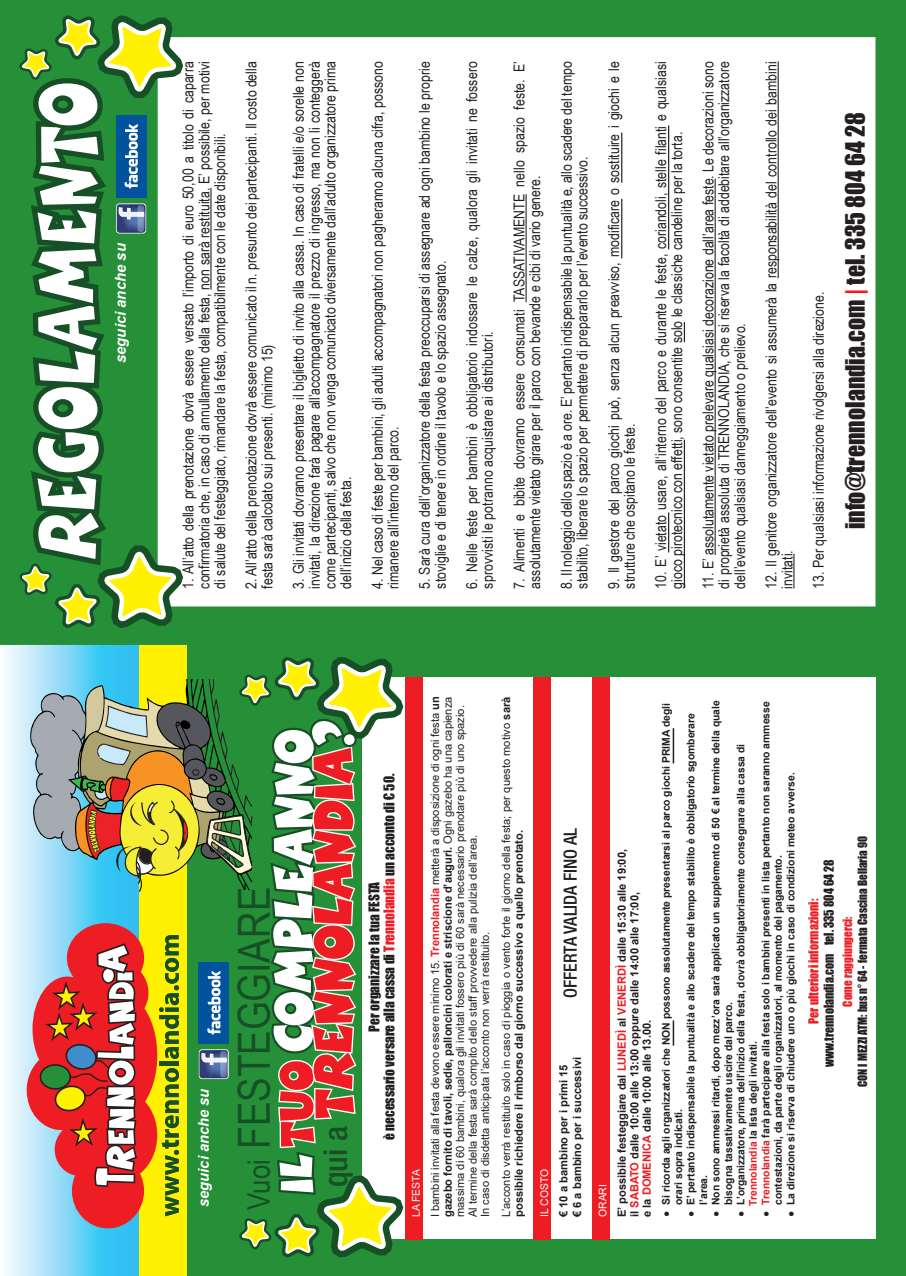
<style>
.page{position:relative;width:906px;height:1276px;background:#fff}
.page>*{position:absolute;margin:0;border:0;box-sizing:border-box;transform-origin:0 0}
.t1{font:44.25px "Arial Narrow";color:#175026}
.t2{font:500 condensed 32.7px "Helvetica Neue";color:#175026}
.t3{font:30.9px "Arial Narrow";color:#175026}
.t4{font:24.6px "Impact";color:#231f20}
.t5{font:500 condensed 18.3px "Helvetica Neue";color:#231f20}
.t6{font:15px/15.8px "Arial Narrow";color:#231f20}
.t7{font:italic 700 14.85px "Arial";color:#fff}
.t8{font:italic 700 14.7px "Arial";color:#fff}
.t9{font:13.65px/15px "Impact";color:#231f20;text-align:center}
.t10{font:12.6px "Impact";color:#231f20;scale:.95 1}
.t11{font:12.6px "Impact";color:#ee1d23;scale:.95 1}
.t12{font:11.7px "Impact";color:#231f20;scale:.95 1}
.t13{font:11.7px "Impact";color:#ee1d23;scale:.95 1}
.t14{font:11.4px/12.5px "Arial";color:#231f20}
.t15{font:700 11.4px/12.5px "Arial";color:#231f20}
.t16{font:700 10.65px/12.5px "Arial";color:#231f20}
.t17{font:10.65px "Arial";color:#fff}
.s1{color:#ee1d23}
.s2{font-weight:700;color:#ee1d23}
.s3{font-weight:700}
.s4{font-weight:400}
</style>
<div class="page">
<div style="left:183px;top:633px;width:723px;height:643px;background:#269039"></div>
<svg style="left:0;top:633px;width:147px;height:643px;fill:#f1f9fd"></svg>
<div style="left:362px;top:677px;width:513px;height:562px;background:#fff"></div>
<div style="left:0;top:0;width:906px;height:645px;background:#269039"></div>
<div style="left:405px;top:677px;width:18px;height:562px;background:#ee1d23"></div>
<div style="left:592px;top:677px;width:17px;height:562px;background:#ee1d23"></div>
<div style="left:533px;top:677px;width:17px;height:562px;background:#ee1d23"></div>
<div style="left:158px;top:37px;width:717px;height:569px;background:#fff"></div>
<hr style="left:525px;top:194px;width:1px;height:108px;background:#231f20">
<hr style="left:714px;top:178px;width:1px;height:377px;background:#231f20">
<hr style="left:777px;top:61px;width:1px;height:217px;background:#231f20">
<hr style="left:793px;top:554px;width:1px;height:34px;background:#231f20">
<svg style="left:15px;top:15px;width:404px;height:1254px"></svg>
<hr style="left:621px;top:199px;width:1px;height:59px;background:#231f20">
<hr style="left:668px;top:512px;width:1px;height:40px;background:#231f20">
<svg style="left:684px;top:322px;width:1px;height:20px"></svg>
<hr style="left:668px;top:125px;width:1px;height:124px;background:#231f20">
<hr style="left:684px;top:440px;width:1px;height:148px;background:#231f20">
<hr style="left:621px;top:133px;width:1px;height:50px;background:#231f20">
<hr style="left:672px;top:1020px;width:2px;height:25px;background:#231f20">
<hr style="left:672px;top:728px;width:2px;height:35px;background:#231f20">
<p class="t7" style="left:111px;top:363px;width:121px;rotate:-90deg">seguici anche su</p>
<p class="t6" style="left:180px;top:588px;width:528px;text-align:justify;rotate:-90deg">1. All’atto della prenotazione dovrà essere versato l’importo di euro 50,00 a titolo di caparra confirmatoria che, in caso di annullamento della festa, non sarà restituita. E’ possibile, per motivi di salute del festeggiato, rimandare la festa, compatibilmente con le date disponibili.</p>
<p class="t6" style="left:243px;top:588px;width:528px;rotate:-90deg">2. All’atto della prenotazione dovrà essere comunicato il n. presunto dei partecipanti. Il costo della festa sarà calcolato sui presenti. (minimo 15)</p>
<p class="t6" style="left:290px;top:588px;width:529px;text-align:justify;rotate:-90deg">3. Gli invitati dovranno presentare il biglietto di invito alla cassa. In caso di fratelli e/o sorelle non invitati, la direzione farà pagare all’accompagnatore il prezzo di ingresso, ma non li conteggerà come partecipanti, salvo che non venga comunicato diversamente dall’adulto organizzatore prima dell’inizio della festa.</p>
<p class="t6" style="left:369px;top:588px;width:528px;rotate:-90deg">4. Nel caso di feste per bambini, gli adulti accompagnatori non pagheranno alcuna cifra, possono rimanere all’interno del parco.</p>
<p class="t6" style="left:416px;top:588px;width:528px;rotate:-90deg">5. Sarà cura dell’organizzatore della festa preoccuparsi di assegnare ad ogni bambino le proprie stoviglie e di tenere in ordine il tavolo e lo spazio assegnato.</p>
<p class="t6" style="left:463px;top:588px;width:528px;rotate:-90deg">6. Nelle feste per bambini è obbligatorio indossare le calze, qualora gli invitati ne fossero sprovvisti le potranno acquistare ai distributori.</p>
<p class="t6" style="left:511px;top:588px;width:529px;rotate:-90deg">7. Alimenti e bibite dovranno essere consumati TASSATIVAMENTE nello spazio feste. E’ assolutamente vietato girare per il parco con bevande e cibi di vario genere.</p>
<p class="t6" style="left:558px;top:588px;width:528px;rotate:-90deg">8. Il noleggio dello spazio è a ore. E’ pertanto indispensabile la puntualità e, allo scadere del tempo stabilito, liberare lo spazio per permettere di prepararlo per l’evento successivo.</p>
<p class="t6" style="left:605px;top:588px;width:529px;rotate:-90deg">9. Il gestore del parco giochi può, senza alcun preavviso, modificare o sostituire i giochi e le strutture che ospitano le feste.</p>
<p class="t6" style="left:652px;top:588px;width:528px;rotate:-90deg">10. E’ vietato usare, all‘interno del parco e durante le feste, coriandoli, stelle filanti e qualsiasi gioco pirotecnico con effetti, sono consentite solo le classiche candeline per la torta.</p>
<p class="t6" style="left:700px;top:588px;width:528px;text-align:justify;rotate:-90deg">11. E’ assolutamente vietato prelevare qualsiasi decorazione dall’area feste. Le decorazioni sono di proprietà assoluta di TRENNOLANDIA, che si riserva la facoltà di addebitare all’organizzatore dell’evento qualsiasi danneggiamento o prelievo.</p>
<p class="t6" style="left:763px;top:588px;width:528px;rotate:-90deg">12. Il genitore organizzatore dell’evento si assumerà la responsabilità del controllo dei bambini invitati.</p>
<p class="t6" style="left:810px;top:588px;width:298px;rotate:-90deg">13. Per qualsiasi informazione rivolgersi alla direzione.</p>
<h3 class="t4" style="left:836px;top:529px;width:418px;rotate:-90deg">info@trennolandia.com <span class="s1">|</span> tel. 335 804 64 28</h3>
<p class="t8" style="left:194px;top:1207px;width:120px;rotate:-90deg">seguici anche su</p>
<h1 class="t1" style="left:222px;top:1149px;width:264px;rotate:-90deg">FESTEGGIARE</h1>
<h3 class="t3" style="left:236px;top:1210px;width:52px;rotate:-90deg">Vuoi</h3>
<h2 class="t2" style="left:316px;top:1187px;width:63px;rotate:-90deg">qui a</h2>
<p class="t9" style="left:366px;top:1140px;width:368px;rotate:-90deg">Per organizzare la tua FESTA<br>è necessario versare alla cassa di <span class="s1">Trennolandia</span> un acconto di € 50.</p>
<p class="t17" style="left:409px;top:1217px;width:49px;rotate:-90deg">LA FESTA</p>
<p class="t14" style="left:429px;top:1217px;width:522px;rotate:-90deg">I bambini invitati alla festa devono essere minimo 15. <span class="s2">Trennolandia</span> metterà a disposizione di ogni festa <span class="s3">un gazebo fornito di tavoli, sedie, palloncini colorati e striscione d’auguri.</span> Ogni gazebo ha una capienza massima di 60 bambini, qualora gli invitati fossero più di 60 sarà necessario prenotare più di uno spazio.<br>Al termine della festa sarà compito dello staff provvedere alla pulizia dell’area.<br>In caso di disdetta anticipata l’acconto non verrà restituito.</p>
<p class="t14" style="left:500px;top:1217px;width:522px;rotate:-90deg">L’acconto verrà restituito solo in caso di pioggia o vento forte il giorno della festa; per questo motivo <span class="s3">sarà possibile richiedere il rimborso dal giorno successivo a quello prenotato.</span></p>
<p class="t5" style="left:559px;top:998px;width:171px;rotate:-90deg">OFFERTA VALIDA FINO AL</p>
<p class="t17" style="left:537px;top:1217px;width:49px;rotate:-90deg">IL COSTO</p>
<p class="t15" style="left:556px;top:1217px;width:161px;line-height:13.8px;rotate:-90deg">€ 10 a bambino per i primi 15 € 6 a bambino per i successivi</p>
<p class="t17" style="left:595px;top:1217px;width:34px;rotate:-90deg">ORARI</p>
<p class="t15" style="left:616px;top:1217px;width:369px;rotate:-90deg">E’ possibile festeggiare dal <span class="s1">LUNEDÌ</span> al <span class="s1">VENERDÌ</span> dalle 15:30 alle 19:00, il <span class="s1">SABATO</span> dalle 10:00 alle 13:00 oppure dalle 14:00 alle 17:00,<br>e la <span class="s1">DOMENICA</span> dalle 10:00 alle 13.00.</p>
<p class="t16" style="left:709px;top:1205px;width:506px;text-indent:-12px;rotate:-90deg">● Non sono ammessi ritardi, dopo mezz’ora sarà applicato un supplemento di 50 € al termine della quale bisogna tassativamente uscire dal parco.</p>
<p class="t16" style="left:759px;top:1217px;width:517px;rotate:-90deg">● <span class="s1">Trennolandia</span> farà partecipare alla festa solo i bambini presenti in lista pertanto non saranno ammesse</p>
<p class="t16" style="left:660px;top:1205px;width:503px;text-indent:-12px;rotate:-90deg"><span class="s4">●</span> Si ricorda agli organizzatori che NON possono assolutamente presentarsi al parco giochi PRIMA degli orari sopra indicati.</p>
<p class="t16" style="left:685px;top:1205px;width:493px;text-indent:-12px;rotate:-90deg">● E’ pertanto indispensabile la puntualità e allo scadere del tempo stabilito è obbligatorio sgomberare l’area.</p>
<p class="t16" style="left:734px;top:1205px;width:463px;text-indent:-11px;rotate:-90deg">● L’organizzatore, prima dell’inizio della festa, dovrà obbligatoriamente consegnare alla cassa di<br><span class="s1">Trennolandia</span> la lista degli invitati.</p>
<p class="t16" style="left:784px;top:1205px;width:434px;rotate:-90deg">La direzione si riserva di chiudere uno o più giochi in caso di condizioni meteo avverse.</p>
<p class="t16" style="left:772px;top:1205px;width:351px;rotate:-90deg">contestazioni, da parte degli organizzatori, al momento del pagamento.</p>
<p class="t16" style="left:784px;top:1217px;width:8px;rotate:-90deg">●</p>
<p class="t10" style="left:819px;top:1067px;width:220px;rotate:-90deg">www.trennolandia.com tel. 335 804 64 28</p>
<p class="t11" style="left:804px;top:1024px;width:133px;rotate:-90deg">Per ulteriori informazioni:</p>
<p class="t12" style="left:853px;top:1087px;width:265px;rotate:-90deg">CON I MEZZI ATM: bus n° 64 - fermata Cascina Bellaria 90</p>
<p class="t13" style="left:838px;top:1006px;width:96px;rotate:-90deg">Come raggiungerci:</p>
</div>
